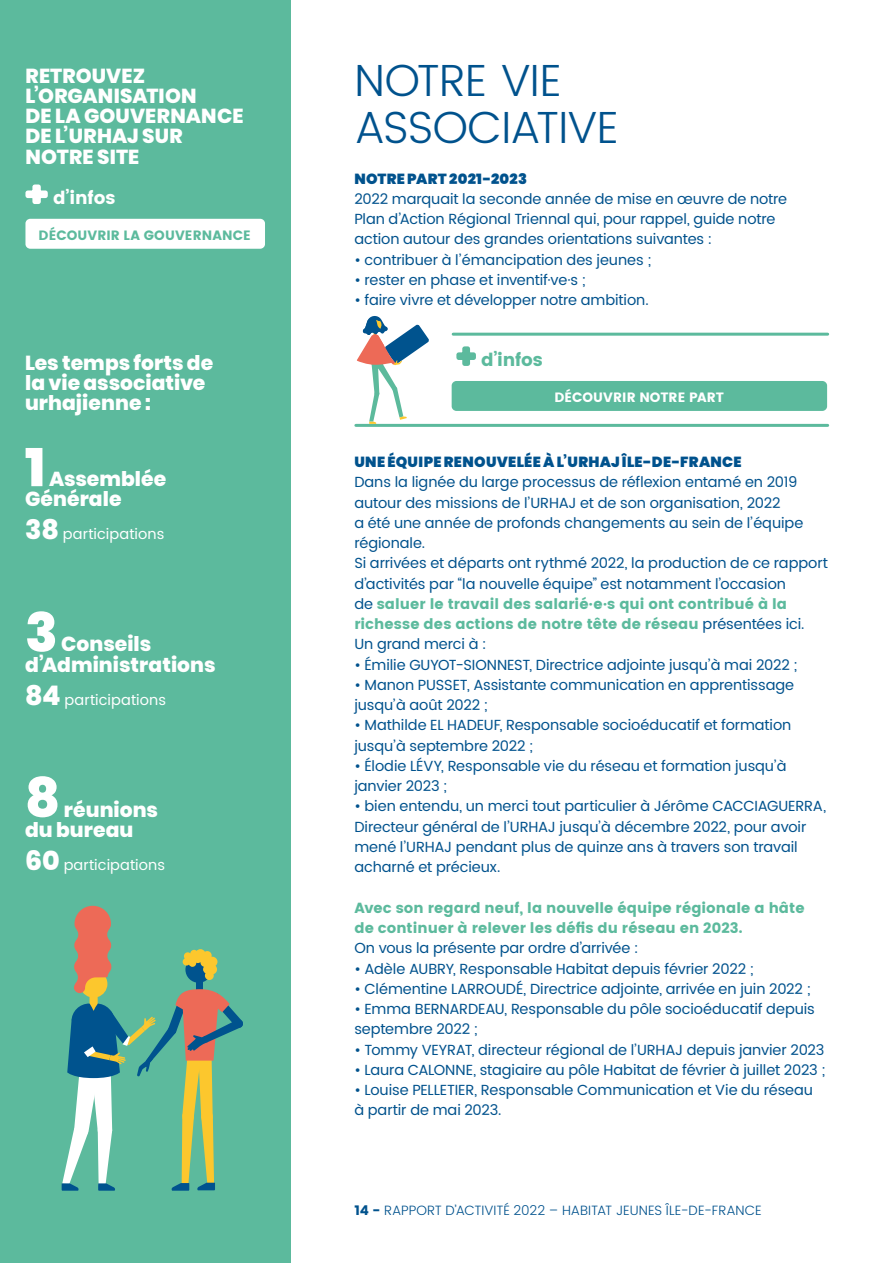
<style>
.page{position:relative;width:893px;height:1263px;background:#fff}
.page>*{position:absolute;margin:0;border:0;box-sizing:border-box;transform-origin:0 0}
.t1{font:800 54px "Poppins";color:#fff}
.t2{font:300 45px/47.2px "Poppins";letter-spacing:-.02em;color:#00528d}
.t3{font:800 20.25px/20.2px "Poppins";letter-spacing:.005em;color:#fff}
.t4{font:18px "Poppins";letter-spacing:-.005em;color:#5cba9d}
.t5{font:18px "Poppins";color:#fff}
.t6{font:14.7px/20.2px "Poppins";letter-spacing:-.005em;color:#00528d}
.t7{font:14.7px/20.2px "Poppins";letter-spacing:.005em;color:#5cba9d}
.t8{font:900 14.7px "Poppins";letter-spacing:.02em;color:#00528d}
.t9{font:14.7px "Poppins";letter-spacing:.005em;color:#fff}
.t10{font:300 13.5px "Poppins";letter-spacing:-.01em;color:#00528d}
.t11{font:13.5px "Poppins";letter-spacing:.005em;color:#5cba9d}
.t12{font:13.5px "Poppins";letter-spacing:.005em;color:#fff}
.s1{font-weight:800;font-size:27px}
.s2{color:#5cba9d}
.s3{font-weight:400}
</style>
<div class="page">
<svg style="left:456px;top:346px;width:20px;height:20px"></svg>
<div style="left:0;top:0;width:291px;height:1263px;background:#5cba9d"></div>
<svg style="left:25px;top:184px;width:23px;height:20px"></svg>
<div style="left:25px;top:219px;width:240px;height:30px;background:#fff;border-radius:5px"></div>
<hr style="left:453px;top:333px;width:375px;height:3px;background:#5cba9d">
<hr style="left:356px;top:424px;width:472px;height:3px;background:#5cba9d">
<div style="left:452px;top:381px;width:375px;height:30px;background:#5cba9d;border-radius:5px"></div>
<svg style="left:357px;top:316px;width:72px;height:108px"></svg>
<svg style="left:62px;top:906px;width:181px;height:285px"></svg>
<h3 class="t3" style="left:25px;top:66px;width:220px">RETROUVEZ<br>L’ORGANISATION<br>DE LA GOUVERNANCE<br>DE L’URHAJ SUR<br>NOTRE SITE</h3>
<p class="t5" style="left:53px;top:186px;width:64px">d’infos</p>
<p class="t11" style="left:39px;top:226px;width:214px">DÉCOUVRIR LA GOUVERNANCE</p>
<h3 class="t3" style="left:25px;top:353px;width:190px">Les temps forts de la vie associative urhajienne :</h3>
<h1 class="t1" style="left:25px;top:435px;width:22px">1</h1>
<h3 class="t3" style="left:25px;top:469px;width:143px;text-indent:24px">Assemblée<br>Générale</h3>
<p class="t9" style="left:25px;top:525px;width:141px"><span class="s1">38</span> participations</p>
<h1 class="t1" style="left:25px;top:600px;width:34px">3</h1>
<h3 class="t3" style="left:25px;top:634px;width:192px;text-indent:36px">Conseils d’Administrations</h3>
<p class="t9" style="left:25px;top:690px;width:143px"><span class="s1">84</span> participations</p>
<h1 class="t1" style="left:25px;top:765px;width:37px">8</h1>
<h3 class="t3" style="left:25px;top:800px;width:135px;text-indent:39px">réunions du bureau</h3>
<p class="t9" style="left:25px;top:855px;width:142px"><span class="s1">60</span> participations</p>
<h2 class="t2" style="left:354px;top:57px;width:266px">NOTRE VIE<br>ASSOCIATIVE</h2>
<p class="t8" style="left:354px;top:171px;width:174px">NOTRE PART 2021-2023</p>
<p class="t6" style="left:354px;top:188px;width:434px">2022 marquait la seconde année de mise en œuvre de notre<br>Plan d’Action Régional Triennal qui, pour rappel, guide notre action autour des grandes orientations suivantes :</p>
<p class="t6" style="left:354px;top:249px;width:299px">• contribuer à l’émancipation des jeunes ;</p>
<p class="t6" style="left:354px;top:269px;width:233px">• rester en phase et inventif·ve·s ;</p>
<p class="t6" style="left:354px;top:290px;width:296px">• faire vivre et développer notre ambition.</p>
<p class="t4" style="left:481px;top:348px;width:63px">d’infos</p>
<p class="t12" style="left:554px;top:389px;width:171px">DÉCOUVRIR NOTRE PART</p>
<p class="t8" style="left:354px;top:454px;width:389px">UNE ÉQUIPE RENOUVELÉE À L’URHAJ ÎLE-DE-FRANCE</p>
<p class="t6" style="left:354px;top:473px;width:475px">Dans la lignée du large processus de réflexion entamé en 2019 autour des missions de l’URHAJ et de son organisation, 2022<br>a été une année de profonds changements au sein de l’équipe régionale.<br>Si arrivées et départs ont rythmé 2022, la production de ce rapport d’activités par “la nouvelle équipe” est notamment l’occasion<br>de <span class="s2">saluer le travail des salarié·e·s qui ont contribué à la richesse des actions de notre tête de réseau</span> présentées ici.<br>Un grand merci à :</p>
<p class="t6" style="left:354px;top:654px;width:445px">• Émilie GUYOT-SIONNEST, Directrice adjointe jusqu’à mai 2022 ;</p>
<p class="t6" style="left:354px;top:675px;width:441px">• Manon PUSSET, Assistante communication en apprentissage jusqu’à août 2022 ;</p>
<p class="t6" style="left:354px;top:716px;width:439px">• Mathilde EL HADEUF, Responsable socioéducatif et formation jusqu’à septembre 2022 ;</p>
<p class="t6" style="left:354px;top:755px;width:434px">• Élodie LÉVY, Responsable vie du réseau et formation jusqu’à janvier 2023 ;</p>
<p class="t6" style="left:354px;top:797px;width:473px">• bien entendu, un merci tout particulier à Jérôme CACCIAGUERRA, Directeur général de l’URHAJ jusqu’à décembre 2022, pour avoir mené l’URHAJ pendant plus de quinze ans à travers son travail acharné et précieux.</p>
<p class="t7" style="left:354px;top:897px;width:452px">Avec son regard neuf, la nouvelle équipe régionale a hâte de continuer à relever les défis du réseau en 2023.</p>
<p class="t6" style="left:354px;top:938px;width:286px">On vous la présente par ordre d’arrivée :</p>
<p class="t6" style="left:354px;top:958px;width:401px">• Adèle AUBRY, Responsable Habitat depuis février 2022 ;</p>
<p class="t6" style="left:354px;top:978px;width:458px">• Clémentine LARROUDÉ, Directrice adjointe, arrivée en juin 2022 ;</p>
<p class="t6" style="left:354px;top:999px;width:462px">• Emma BERNARDEAU, Responsable du pôle socioéducatif depuis septembre 2022 ;</p>
<p class="t6" style="left:354px;top:1040px;width:471px">• Tommy VEYRAT, directeur régional de l’URHAJ depuis janvier 2023</p>
<p class="t6" style="left:354px;top:1059px;width:473px">• Laura CALONNE, stagiaire au pôle Habitat de février à juillet 2023 ;</p>
<p class="t6" style="left:354px;top:1079px;width:460px">• Louise PELLETIER, Responsable Communication et Vie du réseau à partir de mai 2023.</p>
<p class="t10" style="left:354px;top:1203px;width:409px"><span class="s3">14 -</span> RAPPORT D’ACTIVITÉ 2022 – HABITAT JEUNES ÎLE-DE-FRANCE</p>
</div>
